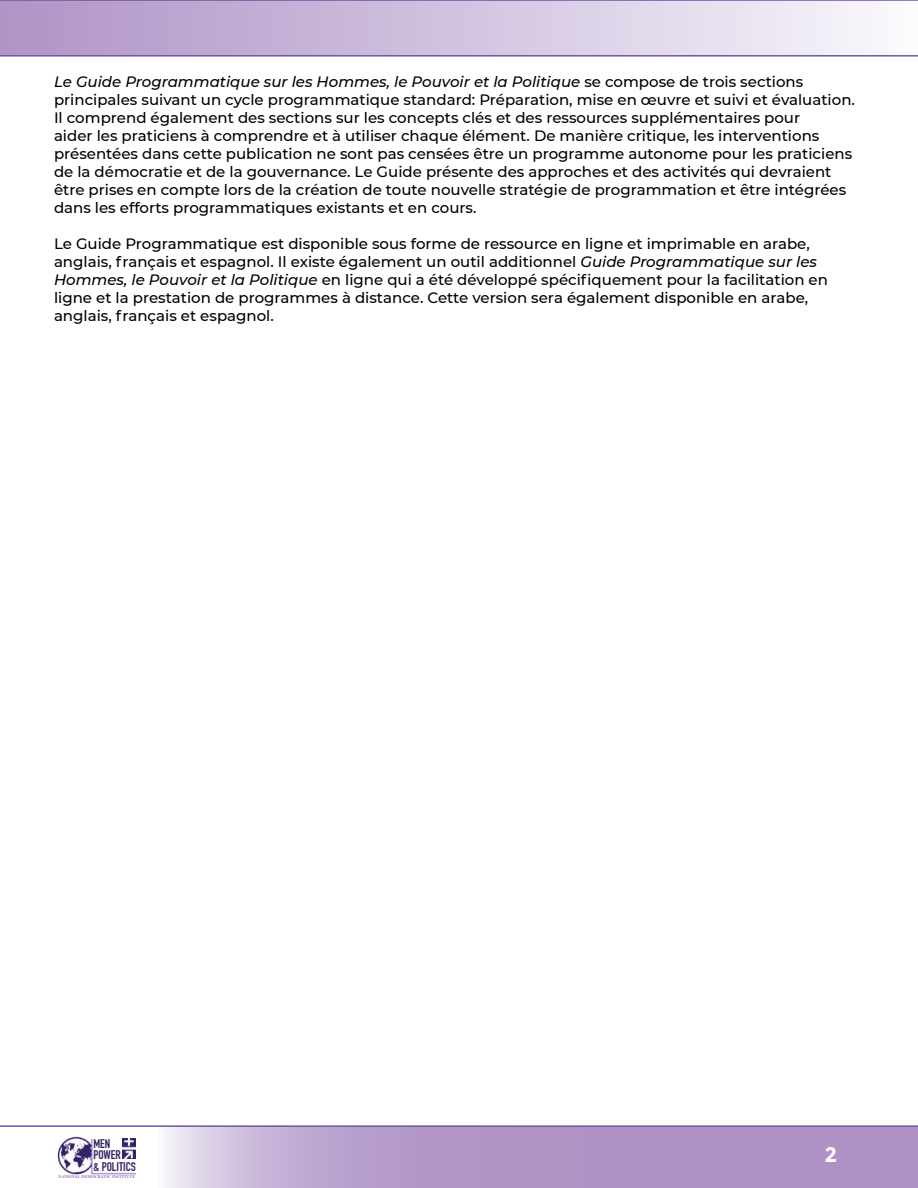
<style>
.page{position:relative;width:918px;height:1188px;background:#fff}
.page>*{position:absolute;margin:0;border:0;box-sizing:border-box;transform-origin:0 0}
.t1{font:700 21px "Montserrat";color:#fff}
.t2{font:500 15px/18px "Montserrat";color:#000}
.t3{font:700 12.3px/23px "DIN Condensed";color:#301f5f}
.t4{font:700 4.2px "Times";color:#9274b4}
.s1{font-style:italic}
</style>
<div class="page">
<svg style="left:0;top:1125px;width:918px;height:63px;background:#bea8d1"></svg>
<svg style="left:0;top:0;width:918px;height:57px;background:#cfc0de"></svg>
<img style="left:56px;top:1135px;width:80px;height:45px">
<img style="left:122px;top:1139px;width:14px;height:20px">
<p class="t2" style="left:54px;top:72px;width:802px"><span class="s1">Le Guide Programmatique sur les Hommes, le Pouvoir et la Politique</span> se compose de trois sections principales suivant un cycle programmatique standard: Préparation, mise en œuvre et suivi et évaluation.<br>Il comprend également des sections sur les concepts clés et des ressources supplémentaires pour<br>aider les praticiens à comprendre et à utiliser chaque élément. De manière critique, les interventions présentées dans cette publication ne sont pas censées être un programme autonome pour les praticiens de la démocratie et de la gouvernance. Le Guide présente des approches et des activités qui devraient être prises en compte lors de la création de toute nouvelle stratégie de programmation et être intégrées dans les efforts programmatiques existants et en cours.</p>
<p class="t2" style="left:54px;top:234px;width:776px">Le Guide Programmatique est disponible sous forme de ressource en ligne et imprimable en arabe, anglais, français et espagnol. Il existe également un outil additionnel <span class="s1">Guide Programmatique sur les Hommes, le Pouvoir et la Politique</span> en ligne qui a été développé spécifiquement pour la facilitation en ligne et la prestation de programmes à distance. Cette version sera également disponible en arabe, anglais, français et espagnol.</p>
<p class="t3" style="left:93px;top:1132px;width:44px">MEN<br>&amp; POLITICS</p>
<p class="t3" style="left:93px;top:1143px;width:29px">POWER</p>
<p class="t4" style="left:58px;top:1172px;width:78px">NATIONAL DEMOCRATIC INSTITUTE</p>
<h1 class="t1" style="left:825px;top:1142px;width:14px">2</h1>
</div>
